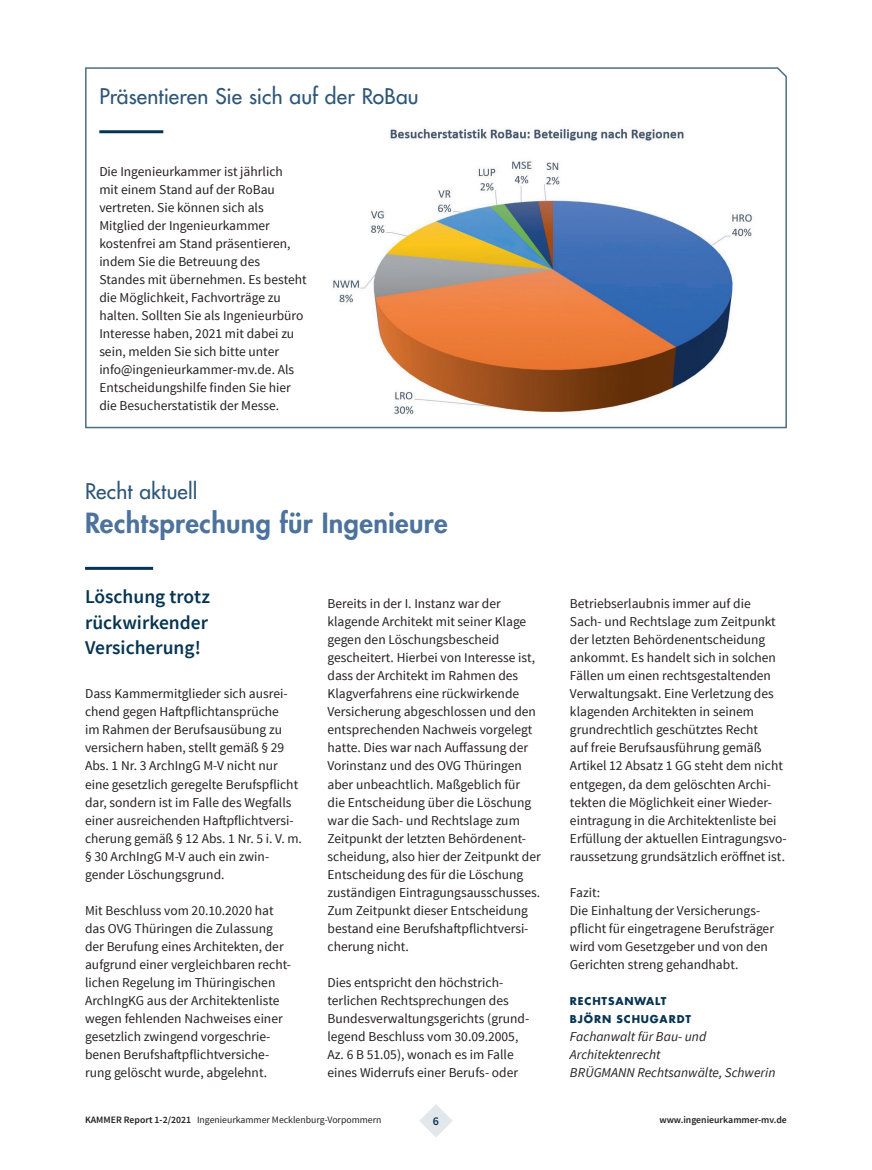
<style>
.page{position:relative;width:872px;height:1170px;background:#fff}
.page>*{position:absolute;margin:0;border:0;box-sizing:border-box;transform-origin:0 0}
.Überschrift_2{font:800 27px "Futura Std";letter-spacing:.01em;color:#4d729d}
.Überschrift_1{font:500 21px "Futura Std";letter-spacing:.005em;color:#2d5678}
.Vorspanntext{font:600 19.5px/25.5px "Source Sans Pro";color:#063453;text-align:justify}
.Absatz{font:13.5px/18px "Source Sans Pro";color:#231f20}
.Autor_Unterzeile{font:italic 13.5px/18px "Source Sans Pro";color:#231f20}
.t1{font:600 12px "Source Sans Pro";color:#063453}
.Autor{font:700 10.5px "Futura Std";letter-spacing:.08em;color:#063453}
.t2{font:9.75px "Source Sans Pro";color:#231f20}
.t3{font:600 9.75px "Source Sans Pro";color:#231f20}
.s1{font-weight:600}
</style>
<div class="page">
<svg style="left:419px;top:1104px;width:34px;height:33px"></svg>
<svg style="left:85px;top:67px;width:702px;height:362px"></svg>
<img style="left:330px;top:117px;width:442px;height:307px">
<hr style="left:85px;top:567px;width:68px;height:3px;background:#063453">
<p class="Überschrift_1" style="left:99px;top:83px;width:321px">Präsentieren Sie sich auf der RoBau</p>
<p class="Absatz" style="left:99px;top:163px;width:209px">Die Ingenieurkammer ist jährlich<br>mit einem Stand auf der RoBau vertreten. Sie können sich als Mitglied der Ingenieurkammer kostenfrei am Stand präsentieren, indem Sie die Betreuung des Standes mit übernehmen. Es besteht die Möglichkeit, Fachvorträge zu halten. Sollten Sie als Ingenieurbüro Interesse haben, 2021 mit dabei zu sein, melden Sie sich bitte unter info@ingenieurkammer-mv.de. Als Entscheidungshilfe finden Sie hier die Besucherstatistik der Messe.</p>
<p class="Überschrift_1" style="left:85px;top:478px;width:114px">Recht aktuell</p>
<p class="Überschrift_2" style="left:85px;top:506px;width:364px">Rechtsprechung für Ingenieure</p>
<p class="Vorspanntext" style="left:85px;top:584px;width:126px">Löschung trotz rückwirkender Versicherung!</p>
<p class="Absatz" style="left:85px;top:685px;width:218px">Dass Kammermitglieder sich ausrei&shy;chend gegen Haftpflichtansprüche<br>im Rahmen der Berufsausübung zu versichern haben, stellt gemäß § 29<br>Abs. 1 Nr. 3 ArchIngG M-V nicht nur eine gesetzlich geregelte Berufspflicht dar, sondern ist im Falle des Wegfalls einer ausreichenden Haftpflichtversi&shy;cherung gemäß § 12 Abs. 1 Nr. 5 i. V. m. § 30 ArchIngG M-V auch ein zwin&shy;gender Löschungsgrund.</p>
<p class="Absatz" style="left:85px;top:901px;width:207px">Mit Beschluss vom 20.10.2020 hat das OVG Thüringen die Zulassung der Berufung eines Architekten, der aufgrund einer vergleichbaren recht&shy;lichen Regelung im Thüringischen ArchIngKG aus der Architektenliste wegen fehlenden Nachweises einer gesetzlich zwingend vorgeschrie&shy;benen Berufshaftpflichtversiche&shy;rung gelöscht wurde, abgelehnt.</p>
<p class="Absatz" style="left:327px;top:595px;width:215px">Bereits in der I. Instanz war der klagende Architekt mit seiner Klage gegen den Löschungsbescheid gescheitert. Hierbei von Interesse ist, dass der Architekt im Rahmen des Klagverfahrens eine rückwirkende Versicherung abgeschlossen und den entsprechenden Nachweis vorgelegt hatte. Dies war nach Auffassung der Vorinstanz und des OVG Thüringen aber unbeachtlich. Maßgeblich für die Entscheidung über die Löschung war die Sach- und Rechtslage zum Zeitpunkt der letzten Behördenent&shy;scheidung, also hier der Zeitpunkt der Entscheidung des für die Löschung zuständigen Eintragungsausschusses.<br>Zum Zeitpunkt dieser Entscheidung bestand eine Berufshaftpflichtversi&shy;cherung nicht.</p>
<p class="Absatz" style="left:327px;top:973px;width:203px">Dies entspricht den höchstrich&shy;terlichen Rechtsprechungen des Bundesverwaltungsgerichts (grund&shy;legend Beschluss vom 30.09.2005, Az. 6 B 51.05), wonach es im Falle eines Widerrufs einer Berufs- oder</p>
<p class="Absatz" style="left:570px;top:595px;width:218px">Betriebserlaubnis immer auf die<br>Sach- und Rechtslage zum Zeitpunkt der letzten Behördenentscheidung ankommt. Es handelt sich in solchen Fällen um einen rechtsgestaltenden Verwaltungsakt. Eine Verletzung des klagenden Architekten in seinem grundrechtlich geschütztes Recht<br>auf freie Berufsausführung gemäß Artikel 12 Absatz 1 GG steht dem nicht entgegen, da dem gelöschten Archi&shy;tekten die Möglichkeit einer Wieder&shy;eintragung in die Architektenliste bei Erfüllung der aktuellen Eintragungsvo&shy;raussetzung grundsätzlich eröffnet ist.</p>
<p class="Absatz" style="left:570px;top:883px;width:32px">Fazit:</p>
<p class="Absatz" style="left:570px;top:901px;width:205px">Die Einhaltung der Versicherungs&shy;pflicht für eingetragene Berufsträger wird vom Gesetzgeber und von den Gerichten streng gehandhabt.</p>
<p class="Autor" style="left:570px;top:993px;width:98px">RECHTSANWALT</p>
<p class="Autor" style="left:570px;top:1011px;width:122px">BJÖRN SCHUGARDT</p>
<p class="Autor_Unterzeile" style="left:570px;top:1027px;width:138px">Fachanwalt für Bau- und<br>Architektenrecht</p>
<p class="Autor_Unterzeile" style="left:570px;top:1063px;width:207px">BRÜGMANN Rechtsanwälte, Schwerin</p>
<p class="t2" style="left:85px;top:1113px;width:298px"><span class="s1">KAMMER Report 1-2/2021</span> Ingenieurkammer Mecklenburg-Vorpommern</p>
<p class="t1" style="left:433px;top:1112px;width:8px">6</p>
<p class="t3" style="left:659px;top:1113px;width:129px">www.ingenieurkammer-mv.de</p>
</div>
